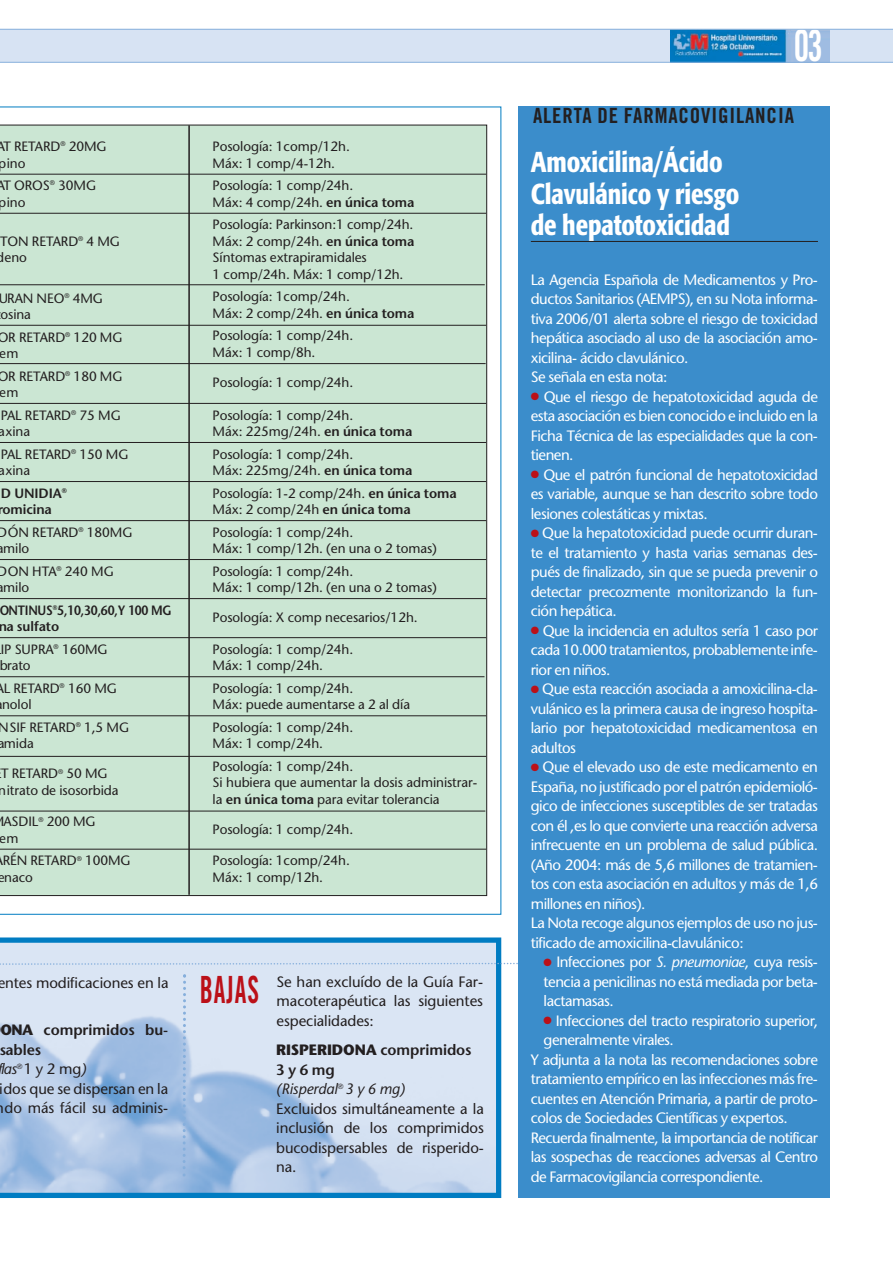
<style>
.page{position:relative;width:893px;height:1262px;background:#fff}
.page>*{position:absolute;margin:0;border:0;box-sizing:border-box;transform-origin:0 0}
.t1{font:43.5px "Trade Gothic Bold Cond Twenty";color:#fff;scale:.8 1}
.t2{font:37.5px "Trade Gothic Bold Cond Twenty";letter-spacing:.04em;color:#bb1018;scale:.7 1}
.t3{font:500 condensed 28.5px/31.5px "Formata";letter-spacing:-.005em;color:#fff;scale:.95 1}
.t4{font:21px "Trade Gothic Bold Cond Twenty";letter-spacing:.04em;color:#231f20}
.t5{font:15px/19.5px "Stone Sans";letter-spacing:-.035em;color:#fff;text-align:justify}
.t6{font:15px/19.5px "Stone Sans";letter-spacing:-.005em;color:#231f20}
.t7{font:13.5px/16.5px "Stone Sans";letter-spacing:-.005em;color:#231f20}
.t8{font:600 13.5px/16.5px "Stone Sans";letter-spacing:-.005em;color:#231f20;scale:.9 1}
.t9{font:600 13.5px/16.5px "Stone Sans";letter-spacing:-.005em;color:#231f20}
.s1{font-weight:600}
.s2{font-weight:700}
.s3{font-style:italic}
.s4{color:#bb1018}
</style>
<div class="page">
<div style="left:0;top:29px;width:892px;height:33px;background:#d7e3f3"></div>
<img style="left:671px;top:30px;width:158px;height:32px">
<hr style="left:0;top:62px;width:892px;height:1px;background:#86afdc">
<hr style="left:0;top:29px;width:892px;height:1px;background:#86afdc">
<svg style="left:0;top:937px;width:501px;height:261px"></svg>
<svg style="left:0;top:107px;width:501px;height:807px"></svg>
<svg style="left:0;top:962px;width:519px;height:4px"></svg>
<svg style="left:181px;top:973px;width:6px;height:203px"></svg>
<div style="left:519px;top:107px;width:311px;height:1091px;background:#3b8dcb"></div>
<hr style="left:531px;top:241px;width:287px;height:1px;background:#231f20">
<hr style="left:0;top:174px;width:486px;height:1px;background:#231f20">
<hr style="left:0;top:213px;width:486px;height:1px;background:#231f20">
<hr style="left:0;top:284px;width:485px;height:1px;background:#231f20">
<hr style="left:0;top:325px;width:486px;height:1px;background:#231f20">
<hr style="left:0;top:363px;width:485px;height:1px;background:#231f20">
<hr style="left:0;top:403px;width:486px;height:1px;background:#231f20">
<hr style="left:0;top:442px;width:486px;height:1px;background:#231f20">
<hr style="left:0;top:481px;width:486px;height:1px;background:#231f20">
<hr style="left:0;top:520px;width:486px;height:1px;background:#231f20">
<hr style="left:0;top:559px;width:486px;height:1px;background:#231f20">
<hr style="left:0;top:598px;width:486px;height:1px;background:#231f20">
<hr style="left:0;top:637px;width:486px;height:1px;background:#231f20">
<hr style="left:0;top:676px;width:484px;height:1px;background:#231f20">
<hr style="left:0;top:715px;width:486px;height:1px;background:#231f20">
<hr style="left:0;top:756px;width:486px;height:1px;background:#231f20">
<hr style="left:0;top:810px;width:485px;height:1px;background:#231f20">
<hr style="left:0;top:848px;width:486px;height:1px;background:#231f20">
<hr style="left:188px;top:125px;width:2px;height:769px;background:#231f20">
<p class="t7" style="left:-4px;top:140px;width:112px">AT RETARD<sup>®</sup> 20MG pino</p>
<p class="t7" style="left:-4px;top:179px;width:102px">AT OROS<sup>®</sup> 30MG pino</p>
<p class="t7" style="left:-3px;top:234px;width:125px">TON RETARD<sup>®</sup> 4 MG deno</p>
<p class="t7" style="left:-2px;top:291px;width:106px">URAN NEO<sup>®</sup> 4MG osina</p>
<p class="t7" style="left:-2px;top:330px;width:126px">OR RETARD<sup>®</sup> 120 MG em</p>
<p class="t7" style="left:-2px;top:369px;width:126px">OR RETARD<sup>®</sup> 180 MG em</p>
<p class="t7" style="left:-1px;top:408px;width:123px">PAL RETARD<sup>®</sup> 75 MG axina</p>
<p class="t7" style="left:-1px;top:447px;width:131px">PAL RETARD<sup>®</sup> 150 MG axina</p>
<p class="t9" style="left:-3px;top:486px;width:71px">D UNIDIA<sup>® </sup>romicina</p>
<p class="t7" style="left:3px;top:525px;width:130px;text-indent:-5px">DÓN RETARD<sup>®</sup> 180MG milo</p>
<p class="t7" style="left:3px;top:564px;width:112px;text-indent:-5px">DON HTA<sup>®</sup> 240 MG milo</p>
<p class="t8" style="left:-2px;top:603px;width:194px">ONTINUS<sup>®</sup>5,10,30,60,Y 100 MG na sulfato</p>
<p class="t7" style="left:-1px;top:642px;width:110px">IP SUPRA<sup>®</sup> 160MG brato</p>
<p class="t7" style="left:2px;top:681px;width:116px">L RETARD<sup>®</sup> 160 MG nolol</p>
<p class="t7" style="left:-3px;top:720px;width:133px">NSIF RETARD<sup>®</sup> 1,5 MG amida</p>
<p class="t7" style="left:-1px;top:767px;width:121px">T RETARD<sup>®</sup> 50 MG nitrato de isosorbida</p>
<p class="t7" style="left:0;top:815px;width:97px">ASDIL<sup>®</sup> 200 MG em</p>
<p class="t7" style="left:-2px;top:854px;width:135px;text-indent:5px">RÉN RETARD<sup>®</sup> 100MG enaco</p>
<p class="t7" style="left:213px;top:139px;width:139px">Posología: 1comp/12h.<br>Máx: 1 comp/4-12h.</p>
<p class="t7" style="left:213px;top:178px;width:203px">Posología: 1 comp/24h.<br>Máx: 4 comp/24h. <span class="s1">en única toma</span></p>
<p class="t7" style="left:213px;top:217px;width:203px">Posología: Parkinson:1 comp/24h.<br>Máx: 2 comp/24h. <span class="s1">en única toma<br></span>Síntomas extrapiramidales<br>1 comp/24h. Máx: 1 comp/12h.</p>
<p class="t7" style="left:213px;top:289px;width:203px">Posología: 1comp/24h.<br>Máx: 2 comp/24h. <span class="s1">en única toma</span></p>
<p class="t7" style="left:213px;top:328px;width:142px">Posología: 1 comp/24h.<br>Máx: 1 comp/8h.</p>
<p class="t7" style="left:213px;top:375px;width:142px">Posología: 1 comp/24h.</p>
<p class="t7" style="left:213px;top:408px;width:201px">Posología: 1 comp/24h.<br>Máx: 225mg/24h. <span class="s1">en única toma</span></p>
<p class="t7" style="left:213px;top:447px;width:201px">Posología: 1 comp/24h.<br>Máx: 225mg/24h. <span class="s1">en única toma</span></p>
<p class="t7" style="left:213px;top:486px;width:246px">Posología: 1-2 comp/24h. <span class="s1">en única toma<br></span>Máx: 2 comp/24h <span class="s1">en única toma</span></p>
<p class="t7" style="left:213px;top:525px;width:226px">Posología: 1 comp/24h.<br>Máx: 1 comp/12h. (en una o 2 tomas)</p>
<p class="t7" style="left:213px;top:564px;width:226px">Posología: 1 comp/24h.<br>Máx: 1 comp/12h. (en una o 2 tomas)</p>
<p class="t7" style="left:213px;top:610px;width:206px">Posología: X comp necesarios/12h.</p>
<p class="t7" style="left:213px;top:642px;width:142px">Posología: 1 comp/24h.<br>Máx: 1 comp/24h.</p>
<p class="t7" style="left:213px;top:681px;width:199px">Posología: 1 comp/24h.<br>Máx: puede aumentarse a 2 al día</p>
<p class="t7" style="left:213px;top:720px;width:142px">Posología: 1 comp/24h.<br>Máx: 1 comp/24h.</p>
<p class="t7" style="left:213px;top:759px;width:266px">Posología: 1 comp/24h.<br>Si hubiera que aumentar la dosis administrar&shy;la <span class="s1">en única toma</span> para evitar tolerancia</p>
<p class="t7" style="left:213px;top:822px;width:142px">Posología: 1 comp/24h.</p>
<p class="t7" style="left:213px;top:853px;width:139px">Posología: 1comp/24h.<br>Máx: 1 comp/12h.</p>
<p class="t6" style="left:-2px;top:974px;width:172px">entes modificaciones en la</p>
<p class="t6" style="left:-4px;top:1021px;width:174px"><span class="s2">ONA</span> <span class="s1">comprimidos bu&shy;sables<br></span><span class="s3">flas</span><sup>®</sup> 1 y 2 mg<span class="s3">)<br></span>idos que se dispersan en la ndo más fácil su adminis-</p>
<h2 class="t2" style="left:200px;top:975px;width:87px">BAJAS</h2>
<p class="t6" style="left:276px;top:973px;width:208px;text-align:justify">Se han excluído de la Guía Far&shy;macoterapéutica las siguientes especialidades:</p>
<p class="t6" style="left:276px;top:1041px;width:209px"><span class="s2">RISPERIDONA</span> <span class="s1">comprimidos<br>3 y 6 mg<br></span><span class="s3">(Risperdal</span><sup>®</sup> <span class="s3">3 y 6 mg)<br></span>Excluidos simultáneamente a la inclusión de los comprimidos bucodispersables de risperido&shy;na.</p>
<h1 class="t1" style="left:793px;top:29px;width:38px">03</h1>
<h3 class="t4" style="left:533px;top:108px;width:262px">ALERTA DE FARMACOVIGILANCIA</h3>
<h3 class="t3" style="left:531px;top:148px;width:221px">Amoxicilina/Ácido<br>Clavulánico y riesgo de hepatotoxicidad</h3>
<p class="t5" style="left:531px;top:271px;width:288px;text-align:left">La Agencia Española de Medicamentos y Pro&shy;ductos Sanitarios (AEMPS), en su Nota informa&shy;tiva 2006/01 alerta sobre el riesgo de toxicidad hepática asociado al uso de la asociación amo&shy;xicilina- ácido clavulánico.<br>Se señala en esta nota:</p>
<p class="t5" style="left:531px;top:388px;width:288px"><span class="s4">●</span> Que el riesgo de hepatotoxicidad aguda de esta asociación es bien conocido e incluido en la Ficha Técnica de las especialidades que la con&shy;tienen.</p>
<p class="t5" style="left:531px;top:466px;width:288px"><span class="s4">●</span> Que el patrón funcional de hepatotoxicidad es variable, aunque se han descrito sobre todo lesiones colestáticas y mixtas.</p>
<p class="t5" style="left:531px;top:525px;width:288px"><span class="s4">●</span> Que la hepatotoxicidad puede ocurrir duran&shy;te el tratamiento y hasta varias semanas des&shy;pués de finalizado, sin que se pueda prevenir o detectar precozmente monitorizando la fun&shy;ción hepática.</p>
<p class="t5" style="left:531px;top:622px;width:288px"><span class="s4">●</span> Que la incidencia en adultos sería 1 caso por cada 10.000 tratamientos, probablemente infe&shy;rior en niños.</p>
<p class="t5" style="left:531px;top:681px;width:288px"><span class="s4">●</span> Que esta reacción asociada a amoxicilina-cla&shy;vulánico es la primera causa de ingreso hospita&shy;lario por hepatotoxicidad medicamentosa en adultos</p>
<p class="t5" style="left:531px;top:759px;width:288px;text-align:left"><span class="s4">●</span> Que el elevado uso de este medicamento en España, no justificado por el patrón epidemioló&shy;gico de infecciones susceptibles de ser tratadas con él ,es lo que convierte una reacción adversa infrecuente en un problema de salud pública. (Año 2004: más de 5,6 millones de tratamien&shy;tos con esta asociación en adultos y más de 1,6 millones en niños).<br>La Nota recoge algunos ejemplos de uso no jus&shy;tificado de amoxicilina-clavulánico:</p>
<p class="t5" style="left:543px;top:954px;width:276px"><span class="s4">●</span> Infecciones por <span class="s3">S. pneumoniae</span>, cuya resis&shy;tencia a penicilinas no está mediada por beta&shy;lactamasas.</p>
<p class="t5" style="left:543px;top:1012px;width:276px"><span class="s4">●</span> Infecciones del tracto respiratorio superior,</p>
<p class="t5" style="left:543px;top:1032px;width:132px">generalmente virales.</p>
<p class="t5" style="left:531px;top:1051px;width:288px">Y adjunta a la nota las recomendaciones sobre</p>
<p class="t5" style="left:531px;top:1071px;width:288px">tratamiento empírico en las infecciones más fre-</p>
<p class="t5" style="left:531px;top:1090px;width:288px">cuentes en Atención Primaria, a partir de proto-</p>
<p class="t5" style="left:531px;top:1110px;width:258px">colos de Sociedades Científicas y expertos.</p>
<p class="t5" style="left:531px;top:1129px;width:288px">Recuerda finalmente, la importancia de notificar</p>
<p class="t5" style="left:531px;top:1149px;width:288px">las sospechas de reacciones adversas al Centro</p>
<p class="t5" style="left:531px;top:1168px;width:234px">de Farmacovigilancia correspondiente.</p>
</div>
